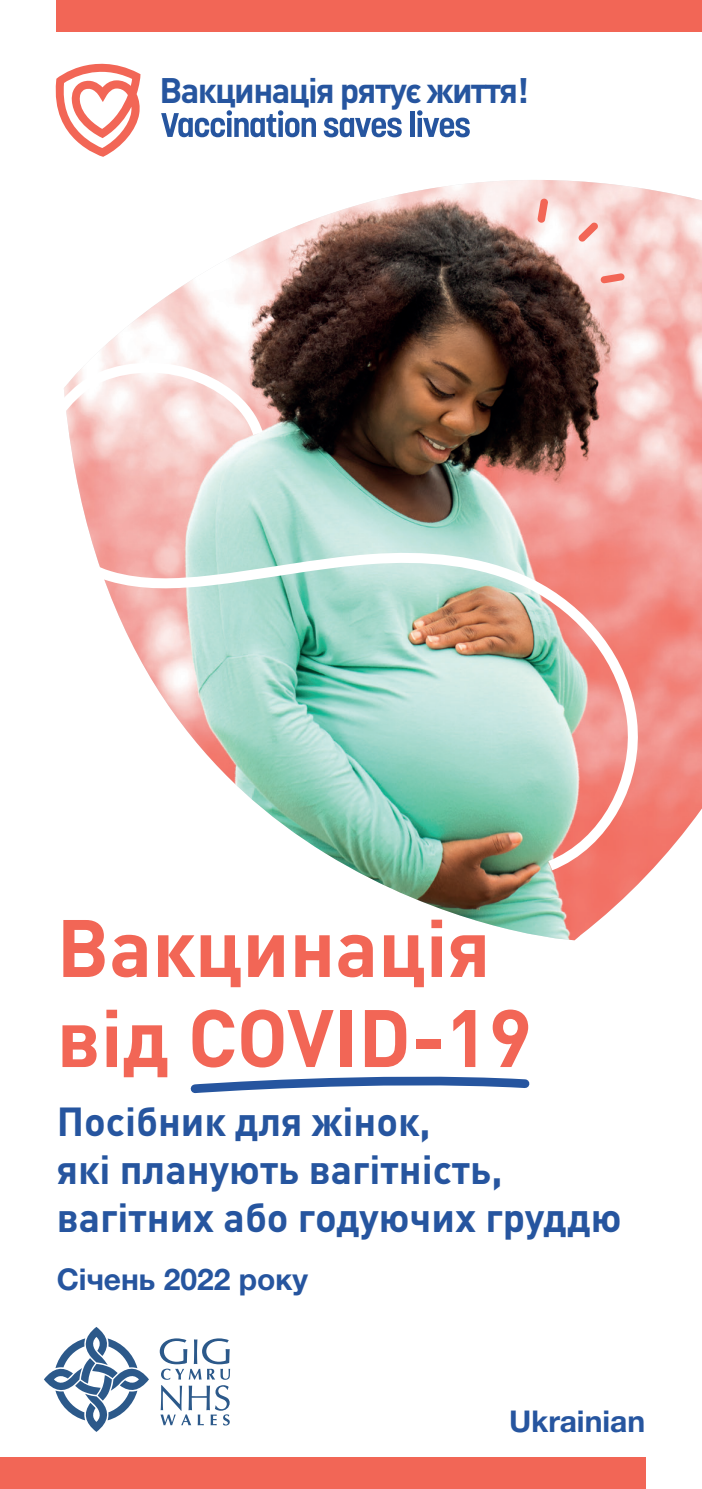
<style>
.page{position:relative;width:702px;height:1489px;background:#fff}
.page>*{position:absolute;margin:0;border:0;box-sizing:border-box;transform-origin:0 0}
.t1{font:700 80px/90px "DIN Pro";color:#f26656}
.t2{font:700 40px/48px "DIN Pro";color:#26559f}
.t3{font:700 35px "DIN Pro";letter-spacing:-.045em;color:#26559f}
.t4{font:700 30px "Helvetica Neue LTW1 G";color:#26559f}
</style>
<div class="page">
<svg style="left:44px;top:1327px;width:105px;height:104px"></svg>
<svg style="left:160px;top:1338px;width:70px;height:87px"></svg>
<svg style="left:161px;top:110px;width:155px;height:27px"></svg>
<svg style="left:324px;top:118px;width:77px;height:19px"></svg>
<hr style="left:410px;top:111px;width:4px;height:26px;background:#26559f">
<svg style="left:417px;top:110px;width:53px;height:27px"></svg>
<svg style="left:55px;top:63px;width:85px;height:85px"></svg>
<div style="left:57px;top:0;width:645px;height:32px;background:#f26656"></div>
<div style="left:0;top:1456px;width:645px;height:32px;background:#f26656"></div>
<img style="left:74px;top:180px;width:628px;height:760px">
<svg style="left:190px;top:1076px;width:340px;height:18px"></svg>
<svg style="left:537px;top:198px;width:11px;height:25px"></svg>
<svg style="left:578px;top:222px;width:20px;height:20px"></svg>
<svg style="left:600px;top:273px;width:24px;height:10px"></svg>
<svg style="left:64px;top:354px;width:206px;height:115px"></svg>
<svg style="left:74px;top:500px;width:576px;height:378px"></svg>
<p class="t3" style="left:159px;top:61px;width:371px">Вакцинація рятує життя!</p>
<p class="t1" style="left:57px;top:893px;width:477px">Вакцинація від COVID-19</p>
<p class="t2" style="left:57px;top:1092px;width:566px">Посібник для жінок,<br>які планують вагітність, вагітних або годуючих груддю</p>
<p class="t4" style="left:57px;top:1260px;width:253px">Січень 2022 року</p>
<p class="t4" style="left:509px;top:1402px;width:138px">Ukrainian</p>
</div>
